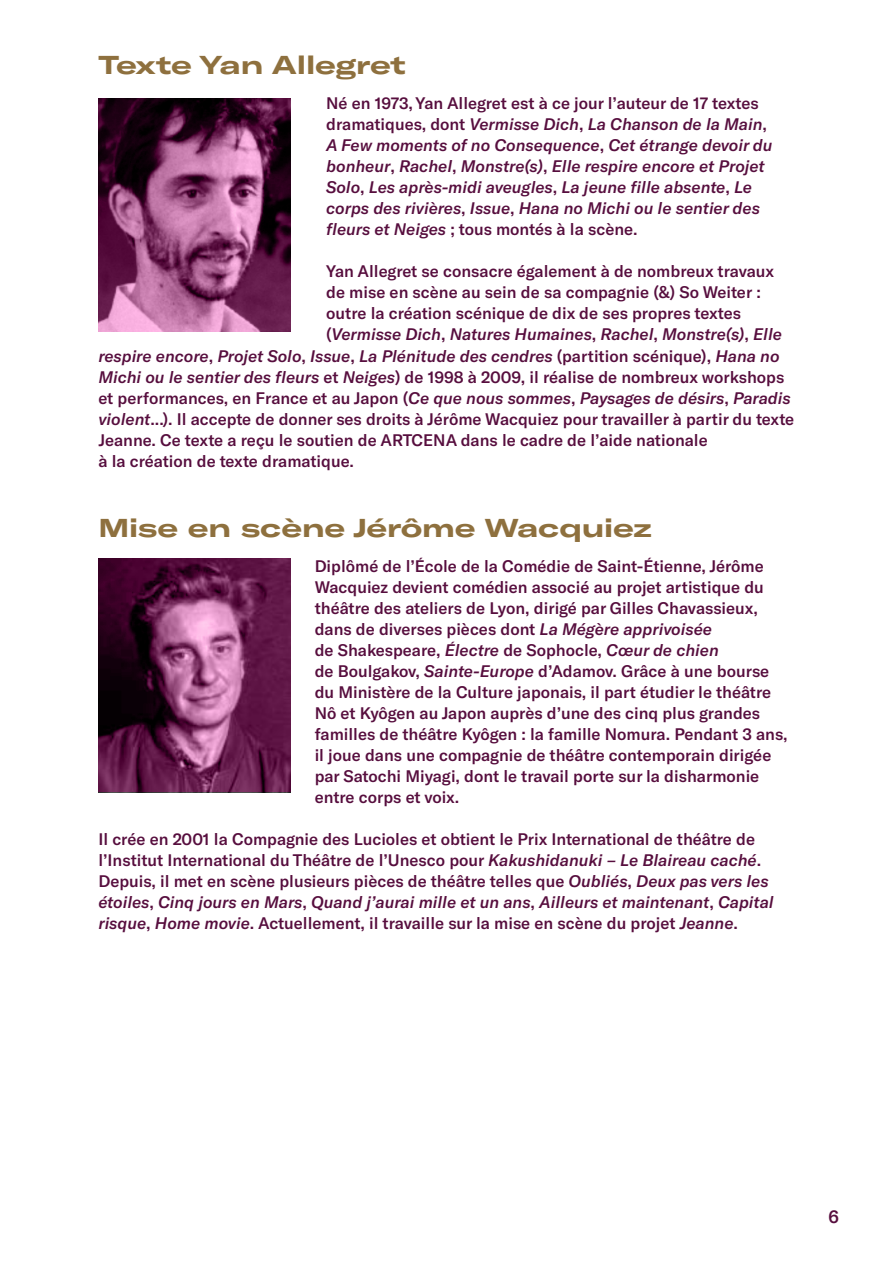
<style>
.page{position:relative;width:893px;height:1263px;background:#fff}
.page>*{position:absolute;margin:0;border:0;box-sizing:border-box;transform-origin:0 0}
.t1{font:700 expanded 25.5px "GT America";color:#8e703e}
.t2{font:500 18px "GT America";color:#570e3e}
.t3{font:500 16.5px/21px "GT America";color:#570e3e}
.t4{font:italic 500 16.5px/21px "GT America";color:#570e3e}
.s1{font-style:normal}
.s2{font-style:italic}
</style>
<div class="page">
<svg style="left:98px;top:98px;width:193px;height:234px;background:#793d64"></svg>
<svg style="left:98px;top:559px;width:193px;height:233px;background:#682952"></svg>
<h1 class="t1" style="left:98px;top:49px;width:309px">Texte Yan Allegret</h1>
<p class="t4" style="left:326px;top:92px;width:448px"><span class="s1">Né en 1973, Yan Allegret est à ce jour l’auteur de 17 textes dramatiques, dont</span> Vermisse Dich<span class="s1">,</span> La Chanson de la Main<span class="s1">, </span>A Few moments of no Consequence<span class="s1">,</span> Cet étrange devoir du bonheur<span class="s1">,</span> Rachel<span class="s1">,</span> Monstre(s)<span class="s1">,</span> Elle respire encore et Projet Solo<span class="s1">,</span> Les après-midi aveugles<span class="s1">,</span> La jeune fille absente<span class="s1">,</span> Le corps des rivières<span class="s1">,</span> Issue<span class="s1">,</span> Hana no Michi ou le sentier des fleurs et Neiges <span class="s1">; tous montés à la scène.</span></p>
<p class="t3" style="left:326px;top:260px;width:457px">Yan Allegret se consacre également à de nombreux travaux de mise en scène au sein de sa compagnie (&amp;) So Weiter : outre la création scénique de dix de ses propres textes (<span class="s2">Vermisse Dich</span>, <span class="s2">Natures Humaines</span>, <span class="s2">Rachel</span>, <span class="s2">Monstre(s)</span>, <span class="s2">Elle</span></p>
<p class="t3" style="left:98px;top:346px;width:697px"><span class="s2">respire encore</span>, <span class="s2">Projet Solo</span>, <span class="s2">Issue</span>, <span class="s2">La Plénitude des cendres</span> (partition scénique), <span class="s2">Hana no Michi ou le sentier des fleurs</span> et <span class="s2">Neiges</span>) de 1998 à 2009, il réalise de nombreux workshops et performances, en France et au Japon (<span class="s2">Ce que nous sommes</span>, <span class="s2">Paysages de désirs</span>, <span class="s2">Paradis violent</span>...). Il accepte de donner ses droits à Jérôme Wacquiez pour travailler à partir du texte Jeanne. Ce texte a reçu le soutien de ARTCENA dans le cadre de l’aide nationale<br>à la création de texte dramatique.</p>
<h1 class="t1" style="left:98px;top:512px;width:555px">Mise en scène Jérôme Wacquiez</h1>
<p class="t3" style="left:315px;top:555px;width:474px">Diplômé de l’École de la Comédie de Saint-Étienne, Jérôme Wacquiez devient comédien associé au projet artistique du théâtre des ateliers de Lyon, dirigé par Gilles Chavassieux, dans de diverses pièces dont <span class="s2">La Mégère apprivoisée<br></span>de Shakespeare, <span class="s2">Électre</span> de Sophocle, <span class="s2">Cœur de chien<br></span>de Boulgakov, <span class="s2">Sainte-Europe</span> d’Adamov. Grâce à une bourse du Ministère de la Culture japonais, il part étudier le théâtre Nô et Kyôgen au Japon auprès d’une des cinq plus grandes familles de théâtre Kyôgen : la famille Nomura. Pendant 3 ans, il joue dans une compagnie de théâtre contemporain dirigée par Satochi Miyagi, dont le travail porte sur la disharmonie entre corps et voix.</p>
<p class="t3" style="left:98px;top:828px;width:677px">Il crée en 2001 la Compagnie des Lucioles et obtient le Prix International de théâtre de l’Institut International du Théâtre de l’Unesco pour <span class="s2">Kakushidanuki – Le Blaireau caché</span>.<br>Depuis, il met en scène plusieurs pièces de théâtre telles que <span class="s2">Oubliés</span>, <span class="s2">Deux pas vers les étoiles</span>, <span class="s2">Cinq jours en Mars</span>, <span class="s2">Quand j’aurai mille et un ans</span>, <span class="s2">Ailleurs et maintenant</span>, <span class="s2">Capital risque</span>, <span class="s2">Home movie</span>. Actuellement, il travaille sur la mise en scène du projet <span class="s2">Jeanne</span>.</p>
<p class="t2" style="left:828px;top:1206px;width:12px">6</p>
</div>
